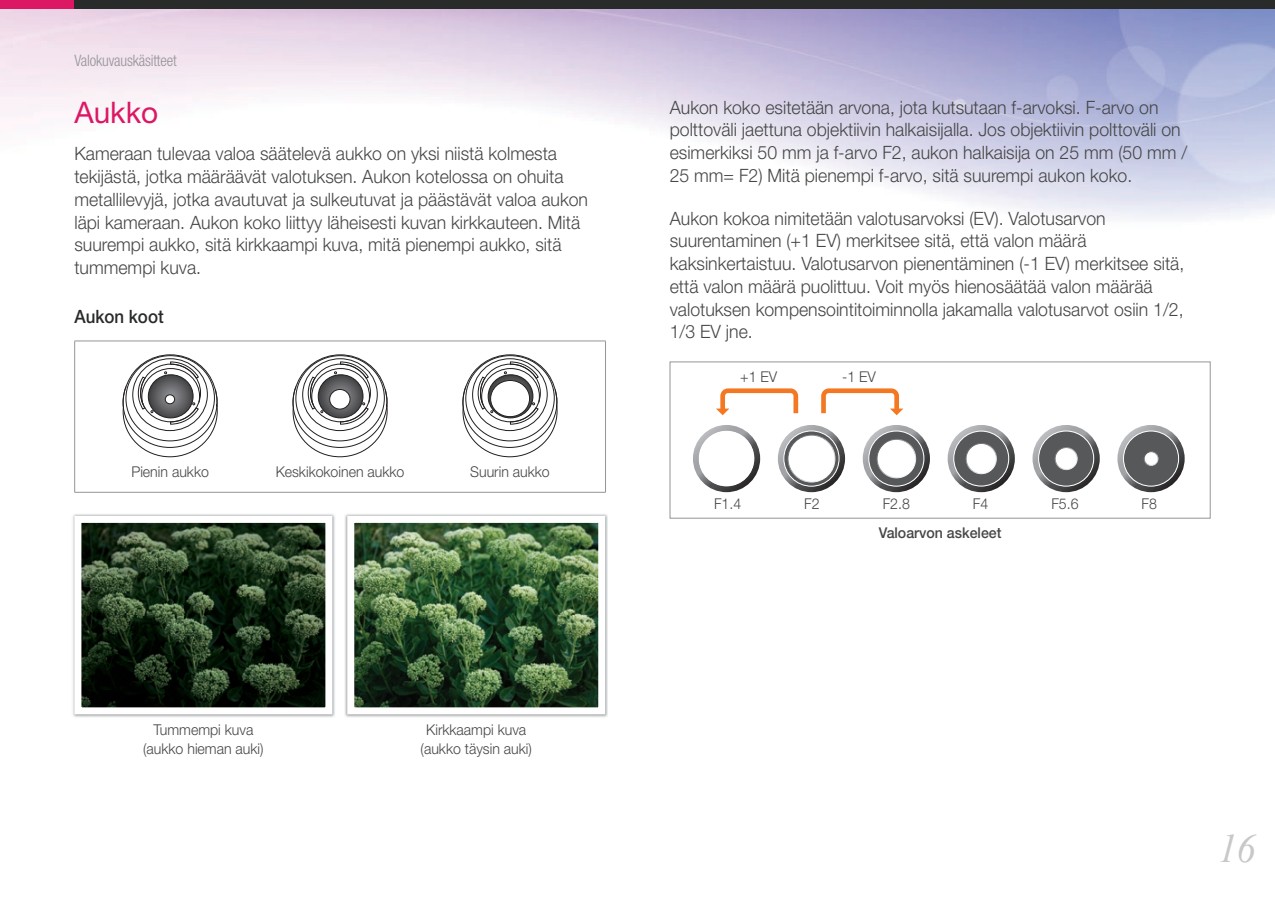
<style>
.page{position:relative;width:1275px;height:903px;background:#fff}
.page>*{position:absolute;margin:0;border:0;box-sizing:border-box;transform-origin:0 0}
.t1{font:italic 40.25px "Times New Roman";color:#c6c8ca;scale:.95 1}
.t2{font:29.75px "Helvetica Neue";color:#dc1764}
.t3{font:300 18.38px/22.8px "Helvetica Neue";color:#454646;scale:.96 1}
.t4{font:500 18.38px "Helvetica Neue";color:#292a2a;scale:.92 1}
.t5{font:300 condensed 15.75px "Helvetica Neue";letter-spacing:-.01em;color:#939598;scale:.96 1}
.t6{font:300 14.88px/19.2px "Helvetica Neue";color:#454646;text-align:center;scale:.95 1}
.t7{font:500 14.88px "Helvetica Neue";color:#454646;scale:.95 1}
</style>
<div class="page">
<div style="left:0;top:0;width:74px;height:9px;background:#dc1764"></div>
<div style="left:74px;top:0;width:1201px;height:9px;background:#292a2a"></div>
<hr style="left:74px;top:341px;width:532px;height:1px;background:#939598">
<hr style="left:74px;top:341px;width:1px;height:151px;background:#939598">
<hr style="left:605px;top:341px;width:1px;height:151px;background:#939598">
<hr style="left:74px;top:492px;width:532px;height:1px;background:#939598">
<svg style="left:123px;top:354px;width:95px;height:103px"></svg>
<svg style="left:293px;top:354px;width:95px;height:103px"></svg>
<svg style="left:318px;top:375px;width:45px;height:43px"></svg>
<div style="left:318px;top:374px;width:45px;height:44px;border:1px solid #231f20;border-radius:50%"></div>
<div style="left:330px;top:389px;width:20px;height:20px;background:#fff;border-radius:50%"></div>
<div style="left:329px;top:389px;width:21px;height:20px;border:1px solid #231f20;border-radius:50%"></div>
<svg style="left:462px;top:354px;width:95px;height:103px"></svg>
<svg style="left:488px;top:375px;width:45px;height:43px"></svg>
<div style="left:488px;top:374px;width:45px;height:44px;border:1px solid #231f20;border-radius:50%"></div>
<div style="left:491px;top:380px;width:39px;height:37px;background:#fff;border-radius:50%"></div>
<div style="left:490px;top:380px;width:40px;height:37px;border:1px solid #231f20;border-radius:50%"></div>
<svg style="left:73px;top:514px;width:262px;height:203px;background:#3f4e3d"></svg>
<svg style="left:345px;top:514px;width:263px;height:203px;background:#597455"></svg>
<svg style="left:693px;top:425px;width:67px;height:67px"></svg>
<div style="left:699px;top:431px;width:55px;height:55px;background:#fff;border-radius:50%"></div>
<svg style="left:863px;top:425px;width:67px;height:67px"></svg>
<svg style="left:948px;top:425px;width:67px;height:67px"></svg>
<svg style="left:1032px;top:425px;width:68px;height:67px"></svg>
<svg style="left:1117px;top:425px;width:68px;height:67px"></svg>
<svg style="left:716px;top:388px;width:82px;height:27px"></svg>
<svg style="left:821px;top:388px;width:82px;height:27px"></svg>
<svg style="left:778px;top:425px;width:67px;height:67px"></svg>
<p class="t5" style="left:74px;top:54px;width:108px">Valokuvauskäsitteet</p>
<h2 class="t2" style="left:74px;top:101px;width:85px">Aukko</h2>
<p class="t3" style="left:74px;top:144px;width:537px">Kameraan tulevaa valoa säätelevä aukko on yksi niistä kolmesta tekijästä, jotka määräävät valotuksen. Aukon kotelossa on ohuita metallilevyjä, jotka avautuvat ja sulkeutuvat ja päästävät valoa aukon läpi kameraan. Aukon koko liittyy läheisesti kuvan kirkkauteen. Mitä suurempi aukko, sitä kirkkaampi kuva, mitä pienempi aukko, sitä tummempi kuva.</p>
<p class="t4" style="left:74px;top:310px;width:99px">Aukon koot</p>
<p class="t6" style="left:131px;top:464px;width:83px">Pienin aukko</p>
<p class="t6" style="left:276px;top:464px;width:137px">Keskikokoinen aukko</p>
<p class="t6" style="left:470px;top:464px;width:85px">Suurin aukko</p>
<p class="t6" style="left:143px;top:721px;width:128px">Tummempi kuva (aukko hieman auki)</p>
<p class="t6" style="left:421px;top:721px;width:119px">Kirkkaampi kuva (aukko täysin auki)</p>
<p class="t3" style="left:670px;top:97px;width:541px">Aukon koko esitetään arvona, jota kutsutaan f-arvoksi. F-arvo on polttoväli jaettuna objektiivin halkaisijalla. Jos objektiivin polttoväli on esimerkiksi 50 mm ja f-arvo F2, aukon halkaisija on 25 mm (50 mm / 25 mm= F2) Mitä pienempi f-arvo, sitä suurempi aukon koko.</p>
<p class="t3" style="left:670px;top:208px;width:538px">Aukon kokoa nimitetään valotusarvoksi (EV). Valotusarvon suurentaminen (+1 EV) merkitsee sitä, että valon määrä kaksinkertaistuu. Valotusarvon pienentäminen (-1 EV) merkitsee sitä, että valon määrä puolittuu. Voit myös hienosäätää valon määrää valotuksen kompensointitoiminnolla jakamalla valotusarvot osiin 1/2, 1/3 EV jne.</p>
<p class="t6" style="left:740px;top:369px;width:40px">+1 EV</p>
<p class="t6" style="left:842px;top:369px;width:37px">-1 EV</p>
<p class="t6" style="left:714px;top:496px;width:30px">F1.4</p>
<p class="t6" style="left:804px;top:496px;width:18px">F2</p>
<p class="t6" style="left:883px;top:496px;width:30px">F2.8</p>
<p class="t6" style="left:973px;top:496px;width:18px">F4</p>
<p class="t6" style="left:1051px;top:496px;width:30px">F5.6</p>
<p class="t6" style="left:1142px;top:496px;width:18px">F8</p>
<p class="t7" style="left:879px;top:527px;width:130px">Valoarvon askeleet</p>
<h1 class="t1" style="left:1218px;top:826px;width:41px">16</h1>
</div>
